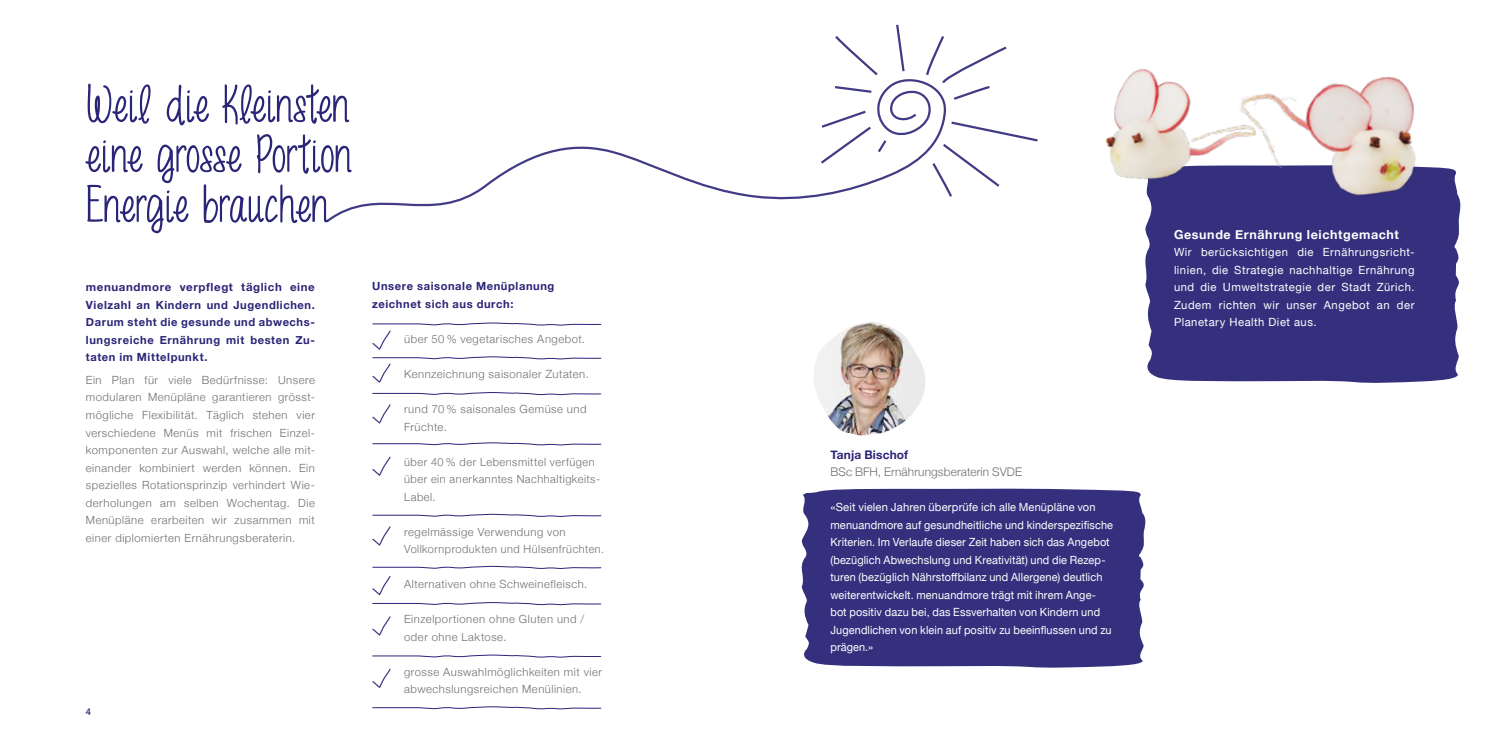
<style>
.page{position:relative;width:1489px;height:745px;background:#fff}
.page>*{position:absolute;margin:0;border:0;box-sizing:border-box;transform-origin:0 0}
.t1{font:500 50px/50px "menuandmorefont";letter-spacing:-.015em;color:#2b2577;text-align:justify}
.t2{font:700 12.5px "Helvetica Neue";letter-spacing:.05em;color:#fff}
.t3{font:300 11.88px "Helvetica Neue";letter-spacing:.01em;color:#706f6f}
.t4{font:700 11.88px "Helvetica Neue";letter-spacing:.015em;color:#2b2577}
.t5{font:300 11.25px/17.5px "Helvetica Neue";letter-spacing:.045em;color:#706f6f}
.t6{font:11.25px/17.5px "Helvetica Neue";letter-spacing:.01em;color:#fff;text-align:justify}
.t7{font:700 11.25px/17.5px "Helvetica Neue";letter-spacing:.055em;color:#2b2577;text-align:justify}
.t8{font:500 9.38px "Helvetica Neue";color:#2b2577}
</style>
<div class="page">
<img style="left:814px;top:322px;width:111px;height:114px">
<div style="left:1145px;top:168px;width:316px;height:215px;background:#35307d"></div>
<div style="left:801px;top:488px;width:345px;height:179px;background:#35307d"></div>
<svg style="left:372px;top:513px;width:230px;height:4px"></svg>
<svg style="left:372px;top:442px;width:230px;height:4px"></svg>
<svg style="left:372px;top:602px;width:229px;height:3px"></svg>
<svg style="left:327px;top:79px;width:620px;height:143px"></svg>
<svg style="left:896px;top:24px;width:9px;height:48px"></svg>
<svg style="left:835px;top:36px;width:43px;height:40px"></svg>
<svg style="left:833px;top:85px;width:39px;height:9px"></svg>
<svg style="left:819px;top:109px;width:69px;height:56px"></svg>
<svg style="left:931px;top:120px;width:107px;height:79px"></svg>
<svg style="left:925px;top:36px;width:82px;height:65px"></svg>
<svg style="left:372px;top:356px;width:230px;height:27px"></svg>
<svg style="left:372px;top:322px;width:230px;height:28px"></svg>
<svg style="left:372px;top:526px;width:19px;height:19px"></svg>
<svg style="left:372px;top:565px;width:230px;height:30px"></svg>
<svg style="left:372px;top:616px;width:19px;height:19px"></svg>
<svg style="left:372px;top:668px;width:19px;height:20px"></svg>
<img style="left:1105px;top:68px;width:340px;height:166px">
<svg style="left:372px;top:456px;width:19px;height:20px"></svg>
<svg style="left:372px;top:392px;width:229px;height:3px"></svg>
<svg style="left:372px;top:654px;width:229px;height:4px"></svg>
<svg style="left:372px;top:706px;width:229px;height:3px"></svg>
<svg style="left:372px;top:404px;width:19px;height:20px"></svg>
<h1 class="t1" style="left:86px;top:82px;width:267px">Weil die Kleinsten eine grosse Portion Energie brauchen</h1>
<p class="t7" style="left:86px;top:278px;width:230px">menuandmore verpflegt täglich eine Vielzahl an Kindern und Jugendlichen.<br>Darum steht die gesunde und abwechs&shy;lungsreiche Ernährung mit besten Zu&shy;taten im Mittelpunkt.</p>
<p class="t5" style="left:86px;top:370px;width:230px;text-align:justify">Ein Plan für viele Bedürfnisse: Unsere modularen Menüpläne garantieren grösst&shy;mögliche Flexibilität. Täglich stehen vier verschiedene Menüs mit frischen Einzel&shy;komponenten zur Auswahl, welche alle mit&shy;einander kombiniert werden können. Ein spezielles Rotationsprinzip verhindert Wie&shy;derholungen am selben Wochentag. Die Menüpläne erarbeiten wir zusammen mit einer diplomierten Ernährungsberaterin.</p>
<p class="t8" style="left:86px;top:703px;width:7px">4</p>
<p class="t7" style="left:372px;top:278px;width:184px">Unsere saisonale Menüplanung zeichnet sich aus durch:</p>
<p class="t5" style="left:404px;top:329px;width:182px">über 50 % vegetarisches Angebot.</p>
<p class="t5" style="left:404px;top:364px;width:186px">Kennzeichnung saisonaler Zutaten.</p>
<p class="t5" style="left:404px;top:399px;width:184px">rund 70 % saisonales Gemüse und<br>Früchte.</p>
<p class="t5" style="left:404px;top:451px;width:197px">über 40 % der Lebensmittel verfügen über ein anerkanntes Nachhaltigkeits-<br>Label.</p>
<p class="t5" style="left:404px;top:521px;width:201px">regelmässige Verwendung von<br>Vollkornprodukten und Hülsenfrüchten.</p>
<p class="t5" style="left:404px;top:574px;width:185px">Alternativen ohne Schweinefleisch.</p>
<p class="t5" style="left:404px;top:609px;width:181px">Einzelportionen ohne Gluten und / oder ohne Laktose.</p>
<p class="t5" style="left:404px;top:661px;width:199px">grosse Auswahlmöglichkeiten mit vier abwechslungsreichen Menülinien.</p>
<p class="t4" style="left:830px;top:445px;width:79px">Tanja Bischof</p>
<p class="t3" style="left:830px;top:461px;width:193px">BSc BFH, Ernährungsberaterin SVDE</p>
<p class="t6" style="left:830px;top:498px;width:284px;text-align:left">«Seit vielen Jahren überprüfe ich alle Menüpläne von menuandmore auf gesundheitliche und kinderspezifische Kriterien. Im Verlaufe dieser Zeit haben sich das Angebot (bezüglich Abwechslung und Kreativität) und die Rezep&shy;turen (bezüglich Nährstoffbilanz und Allergene) deutlich weiterentwickelt. menuandmore trägt mit ihrem Ange&shy;bot positiv dazu bei, das Essverhalten von Kindern und Jugendlichen von klein auf positiv zu beeinflussen und zu prägen.»</p>
<p class="t2" style="left:1173px;top:224px;width:226px">Gesunde Ernährung leichtgemacht</p>
<p class="t6" style="left:1173px;top:244px;width:242px">Wir berücksichtigen die Ernährungsricht&shy;linien, die Strategie nachhaltige Ernährung und die Umweltstrategie der Stadt Zürich.<br>Zudem richten wir unser Angebot an der Planetary Health Diet aus.</p>
</div>
